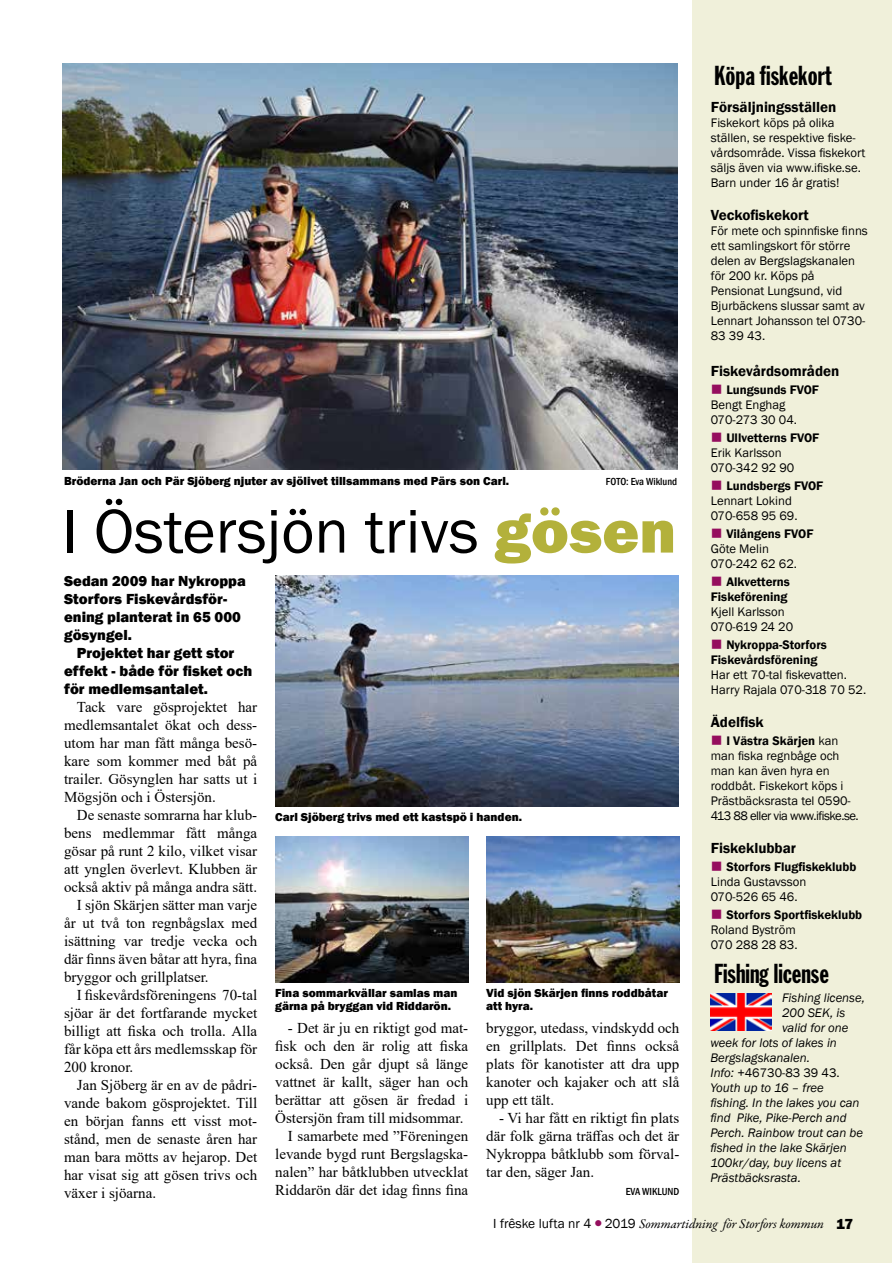
<style>
.page{position:relative;width:893px;height:1263px;background:#fff}
.page>*{position:absolute;margin:0;border:0;box-sizing:border-box;transform-origin:0 0}
.t1{font:63.9px "Franklin Gothic";color:#000}
.t2{font:27px "Franklin Gothic Extra Cond";color:#000}
.t3{font:15px/18px "Times New Roman";color:#000;text-align:justify}
.t4{font:800 15px/18px "Franklin Gothic";color:#000}
.t5{font:600 15px "Franklin Gothic";color:#000}
.t6{font:italic 13.5px "Garamond Premr Pro";letter-spacing:-.005em;color:#000}
.t7{font:12.75px/15px "Franklin Gothic";color:#000}
.t8{font:italic 12.75px "Franklin Gothic";color:#000}
.t9{font:600 12.75px/15px "Franklin Gothic";color:#000}
.t10{font:800 12px/13.5px "Franklin Gothic";color:#000}
.t11{font:500 condensed 10.5px "Franklin Gothic";color:#000}
.s1{font-weight:800;color:#b3b13b}
.s2{font-weight:800;font-size:63px;color:#b3b13b}
.s3{color:#950e5e}
.s4{font-weight:600}
.s5{font-style:italic}
.s6{font-family:"Franklin Gothic";font-style:normal}
.s7{font-family:"Franklin Gothic";font-weight:800;font-style:normal;font-size:15px}
</style>
<div class="page">
<div style="left:692px;top:0;width:200px;height:1263px;background:#f0f0da"></div>
<img style="left:711px;top:993px;width:61px;height:37px">
<img style="left:62px;top:64px;width:615px;height:406px">
<img style="left:275px;top:836px;width:193px;height:146px">
<img style="left:275px;top:575px;width:404px;height:231px">
<img style="left:486px;top:836px;width:193px;height:146px">
<p class="t10" style="left:64px;top:474px;width:446px">Bröderna Jan och Pär Sjöberg njuter av sjölivet tillsammans med Pärs son Carl.</p>
<p class="t11" style="left:606px;top:474px;width:73px">FOTO: Eva Wiklund</p>
<h1 class="t1" style="left:62px;top:492px;width:616px">I Östersjön trivs <span class="s1">gö</span><span class="s2">sen</span></h1>
<p class="t4" style="left:64px;top:572px;width:183px">Sedan 2009 har Nykroppa<br>Storfors Fiskevårdsför&shy;ening planterat in 65 000 gösyngel.</p>
<p class="t4" style="left:64px;top:644px;width:190px;text-indent:13px">Projektet har gett stor effekt - både för fisket och för medlemsantalet.</p>
<p class="t3" style="left:64px;top:697px;width:195px;text-indent:13px">Tack vare gösprojektet har medlemsantalet ökat och dess&shy;utom har man fått många besö&shy;kare som kommer med båt på trailer. Gösynglen har satts ut i Mögsjön och i Östersjön.</p>
<p class="t3" style="left:77px;top:805px;width:182px">De senaste somrarna har klub-</p>
<p class="t3" style="left:64px;top:823px;width:195px">bens medlemmar fått många</p>
<p class="t3" style="left:64px;top:841px;width:195px">gösar på runt 2 kilo, vilket visar</p>
<p class="t3" style="left:64px;top:859px;width:195px">att ynglen överlevt. Klubben är</p>
<p class="t3" style="left:64px;top:877px;width:195px">också aktiv på många andra sätt.</p>
<p class="t3" style="left:77px;top:895px;width:182px">I sjön Skärjen sätter man varje</p>
<p class="t3" style="left:64px;top:913px;width:195px">år ut två ton regnbågslax med</p>
<p class="t3" style="left:64px;top:931px;width:195px">isättning var tredje vecka och</p>
<p class="t3" style="left:64px;top:949px;width:195px">där finns även båtar att hyra, fina</p>
<p class="t3" style="left:64px;top:967px;width:146px">bryggor och grillplatser.</p>
<p class="t3" style="left:77px;top:985px;width:182px">I fiskevårdsföreningens 70-tal</p>
<p class="t3" style="left:64px;top:1003px;width:195px">sjöar är det fortfarande mycket</p>
<p class="t3" style="left:64px;top:1021px;width:195px">billigt att fiska och trolla. Alla</p>
<p class="t3" style="left:64px;top:1039px;width:195px">får köpa ett års medlemsskap för</p>
<p class="t3" style="left:64px;top:1057px;width:71px">200 kronor.</p>
<p class="t3" style="left:77px;top:1075px;width:182px">Jan Sjöberg är en av de pådri-</p>
<p class="t3" style="left:64px;top:1093px;width:195px">vande bakom gösprojektet. Till</p>
<p class="t3" style="left:64px;top:1111px;width:195px">en början fanns ett visst mot-</p>
<p class="t3" style="left:64px;top:1129px;width:195px">stånd, men de senaste åren har</p>
<p class="t3" style="left:64px;top:1147px;width:195px">man bara mötts av hejarop. Det</p>
<p class="t3" style="left:64px;top:1165px;width:195px">har visat sig att gösen trivs och</p>
<p class="t3" style="left:64px;top:1183px;width:94px">växer i sjöarna.</p>
<p class="t10" style="left:275px;top:810px;width:248px">Carl Sjöberg trivs med ett kastspö i handen.</p>
<p class="t10" style="left:275px;top:986px;width:184px">Fina sommarkvällar samlas man gärna på bryggan vid Riddarön.</p>
<p class="t10" style="left:486px;top:986px;width:183px">Vid sjön Skärjen finns roddbåtar att hyra.</p>
<p class="t3" style="left:288px;top:1018px;width:182px">- Det är ju en riktigt god mat-</p>
<p class="t3" style="left:275px;top:1036px;width:195px">fisk och den är rolig att fiska</p>
<p class="t3" style="left:275px;top:1054px;width:195px">också. Den går djupt så länge</p>
<p class="t3" style="left:275px;top:1072px;width:195px">vattnet är kallt, säger han och</p>
<p class="t3" style="left:275px;top:1090px;width:195px">berättar att gösen är fredad i</p>
<p class="t3" style="left:275px;top:1108px;width:190px">Östersjön fram till midsommar.</p>
<p class="t3" style="left:288px;top:1126px;width:182px">I samarbete med ”Föreningen</p>
<p class="t3" style="left:275px;top:1144px;width:195px">levande bygd runt Bergslagska-</p>
<p class="t3" style="left:275px;top:1162px;width:195px">nalen” har båtklubben utvecklat</p>
<p class="t3" style="left:275px;top:1180px;width:195px">Riddarön där det idag finns fina</p>
<p class="t3" style="left:486px;top:1018px;width:195px">bryggor, utedass, vindskydd och en grillplats. Det finns också plats för kanotister att dra upp kanoter och kajaker och att slå upp ett tält.</p>
<p class="t3" style="left:486px;top:1108px;width:195px;text-indent:13px">- Vi har fått en riktigt fin plats där folk gärna träffas och det är Nykroppa båtklubb som förval&shy;tar den, säger Jan.</p>
<p class="t11" style="left:626px;top:1184px;width:55px">EVA WIKLUND</p>
<h2 class="t2" style="left:714px;top:61px;width:119px">Köpa fiskekort</h2>
<p class="t5" style="left:711px;top:97px;width:127px">Försäljningsställen</p>
<p class="t7" style="left:711px;top:115px;width:156px">Fiskekort köps på olika ställen, se respektive fiske&shy;vårdsområde. Vissa fiskekort säljs även via www.ifiske.se.<br>Barn under 16 år gratis!</p>
<p class="t5" style="left:711px;top:205px;width:99px">Veckofiskekort</p>
<p class="t7" style="left:711px;top:223px;width:158px">För mete och spinnfiske finns ett samlingskort för större delen av Bergslagskanalen för 200 kr. Köps på<br>Pensionat Lungsund, vid<br>Bjurbäckens slussar samt av<br>Lennart Johansson tel 0730-<br>83 39 43.</p>
<p class="t5" style="left:711px;top:361px;width:130px">Fiskevårdsområden</p>
<p class="t7" style="left:711px;top:382px;width:110px"><span class="s3">■</span> <span class="s4">Lungsunds FVOF<br></span>Bengt Enghag<br>070-273 30 04.</p>
<p class="t7" style="left:711px;top:430px;width:110px"><span class="s3">■</span> <span class="s4">Ullvetterns FVOF<br></span>Erik Karlsson<br>070-342 92 90</p>
<p class="t7" style="left:711px;top:478px;width:114px"><span class="s3">■</span> <span class="s4">Lundsbergs FVOF<br></span>Lennart Lokind<br>070-658 95 69.</p>
<p class="t7" style="left:711px;top:526px;width:104px"><span class="s3">■</span> <span class="s4">Vilångens FVOF<br></span>Göte Melin<br>070-242 62 62.</p>
<p class="t9" style="left:711px;top:574px;width:81px"><span class="s3">■</span> Alkvetterns<br>Fiskeförening</p>
<p class="t7" style="left:711px;top:604px;width:84px">Kjell Karlsson<br>070-619 24 20</p>
<p class="t9" style="left:711px;top:637px;width:118px"><span class="s3">■</span> Nykroppa-Storfors<br>Fiskevårdsförening</p>
<p class="t7" style="left:711px;top:667px;width:157px">Har ett 70-tal fiskevatten.<br>Harry Rajala 070-318 70 52.</p>
<p class="t5" style="left:711px;top:712px;width:54px">Ädelfisk</p>
<p class="t7" style="left:711px;top:733px;width:149px"><span class="s3">■</span> <span class="s4">I Västra Skärjen</span> kan man fiska regnbåge och man kan även hyra en roddbåt. Fiskekort köps i<br>Prästbäcksrasta tel 0590-<br>413 88 eller via www.ifiske.se.</p>
<p class="t5" style="left:711px;top:838px;width:87px">Fiskeklubbar</p>
<p class="t7" style="left:711px;top:859px;width:147px"><span class="s3">■</span> <span class="s4">Storfors Flugfiskeklubb<br></span>Linda Gustavsson<br>070-526 65 46.</p>
<p class="t7" style="left:711px;top:907px;width:153px"><span class="s3">■</span> <span class="s4">Storfors Sportfiskeklubb<br></span>Roland Byström<br>070 288 28 83.</p>
<h2 class="t2" style="left:714px;top:959px;width:116px">Fishing license</h2>
<p class="t8" style="left:782px;top:990px;width:84px">Fishing license,</p>
<p class="t8" style="left:782px;top:1005px;width:65px">200 SEK, is</p>
<p class="t8" style="left:782px;top:1020px;width:68px">valid for one</p>
<p class="t8" style="left:710px;top:1035px;width:128px">week for lots of lakes in</p>
<p class="t8" style="left:710px;top:1050px;width:101px">Bergslagskanalen.</p>
<p class="t7" style="left:710px;top:1065px;width:131px"><span class="s5">Info:</span> +46730-83 39 43.</p>
<p class="t8" style="left:710px;top:1080px;width:115px">Youth up to 16 – free</p>
<p class="t8" style="left:710px;top:1095px;width:151px">fishing. In the lakes you can</p>
<p class="t8" style="left:710px;top:1110px;width:138px">find Pike, Pike-Perch and</p>
<p class="t8" style="left:710px;top:1125px;width:154px">Perch. Rainbow trout can be</p>
<p class="t8" style="left:710px;top:1140px;width:138px">fished in the lake Skärjen</p>
<p class="t8" style="left:710px;top:1155px;width:132px">100kr/day, buy licens at</p>
<p class="t8" style="left:710px;top:1170px;width:92px">Prästbäcksrasta.</p>
<p class="t6" style="left:493px;top:1215px;width:361px"><span class="s6">I frêske lufta nr 4</span> <span class="s3">●</span> <span class="s6">2019</span> Sommartidning för Storfors kommun <span class="s7">17</span></p>
</div>
